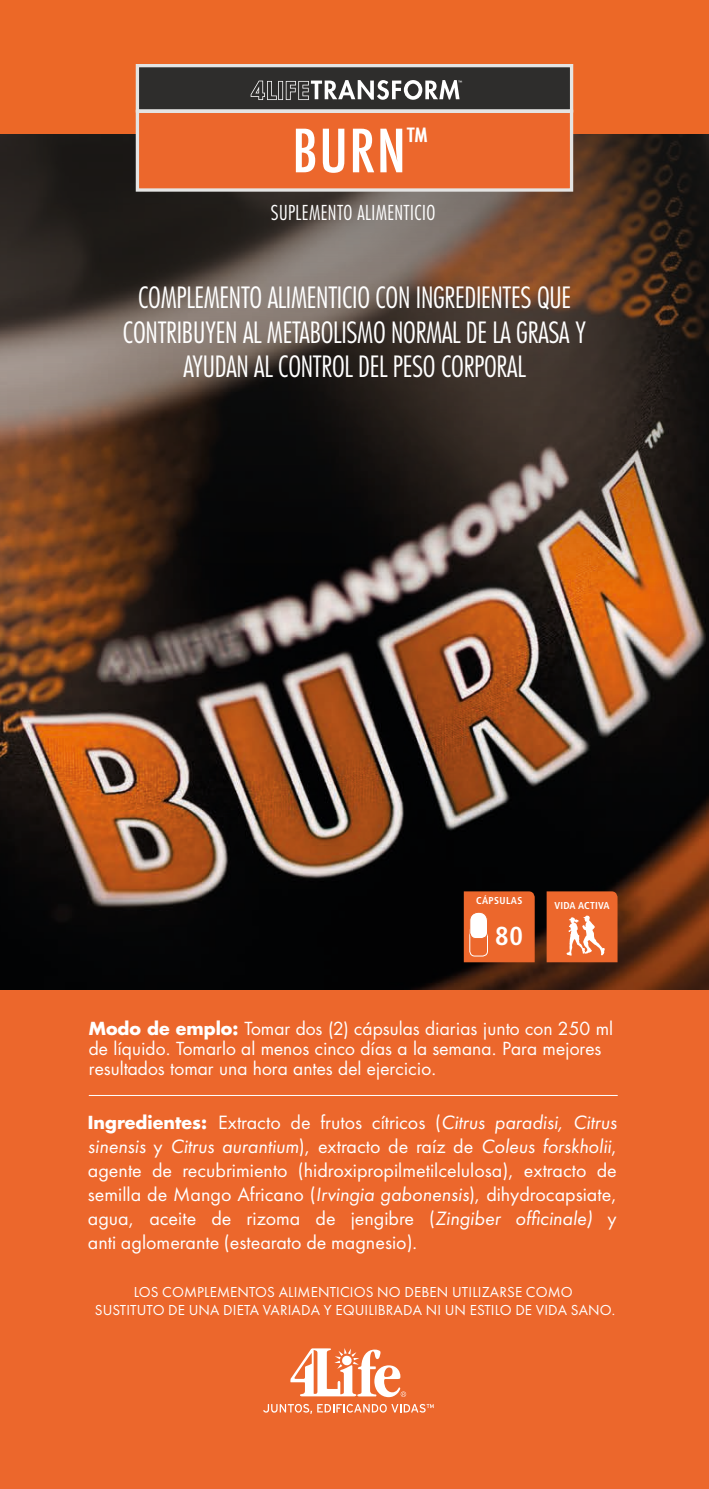
<style>
.page{position:relative;width:709px;height:1489px;background:#fff}
.page>*{position:absolute;margin:0;border:0;box-sizing:border-box;transform-origin:0 0}
.t1{font:500 condensed 57.75px "Futura";color:#fff;scale:1.08 1}
.t2{font:300 condensed 28.5px/34.2px "Futura Std";letter-spacing:-.01em;color:#fff;text-align:center}
.t3{font:700 condensed 26px "Frutiger LT Std";color:#fff}
.t4{font:20px/24px "Futura PT";color:#fff;text-align:justify}
.t5{font:300 condensed 20px "Futura Std";letter-spacing:.02em;color:#fff}
.t6{font:17.5px/20px "Futura Std";color:#fff}
.t7{font:15px/18px "Futura PT";letter-spacing:.01em;color:#fff;text-align:center}
.t8{font:700 condensed 10px "Frutiger LT Std";letter-spacing:.02em;color:#fff}
.t9{font:700 condensed 10px "Frutiger LT Std";letter-spacing:.04em;color:#fff}
.t10{font:6.5px "Myriad Pro";color:#fff}
.s1{font-weight:700}
.s2{font-family:"Futura Std";font-weight:700;font-size:17.5px}
.s3{font-style:italic}
</style>
<div class="page">
<img style="left:0;top:777px;width:709px;height:213px">
<img style="left:0;top:134px;width:709px;height:643px">
<div style="left:0;top:0;width:709px;height:134px;background:#ec6827"></div>
<div style="left:0;top:990px;width:709px;height:498px;background:#ec672c"></div>
<div style="left:136px;top:64px;width:437px;height:49px;background:#2e2d2c;border:3px solid #e4e4e3"></div>
<div style="left:136px;top:110px;width:437px;height:82px;background:#ec672c;border:3px solid #e4e4e3"></div>
<svg style="left:251px;top:80px;width:208px;height:20px"></svg>
<svg style="left:290px;top:1348px;width:116px;height:48px"></svg>
<svg style="left:379px;top:1403px;width:8px;height:9px"></svg>
<svg style="left:263px;top:1403px;width:122px;height:10px"></svg>
<svg style="left:391px;top:1404px;width:42px;height:8px"></svg>
<svg style="left:464px;top:891px;width:70px;height:71px;background:#ec733e"></svg>
<svg style="left:546px;top:891px;width:71px;height:71px;background:#ea7542"></svg>
<hr style="left:89px;top:1094px;width:528px;height:1px;background:#fff">
<h1 class="t1" style="left:292px;top:114px;width:127px">BURN<sup>™</sup></h1>
<p class="t5" style="left:271px;top:201px;width:166px">SUPLEMENTO ALIMENTICIO</p>
<p class="t10" style="left:458px;top:79px;width:5px">™</p>
<h2 class="t2" style="left:123px;top:281px;width:465px">COMPLEMENTO ALIMENTICIO CON INGREDIENTES QUE<br>CONTRIBUYEN AL METABOLISMO NORMAL DE LA GRASA Y<br>AYUDAN AL CONTROL DEL PESO CORPORAL</h2>
<p class="t9" style="left:476px;top:894px;width:48px">CÁPSULAS</p>
<h3 class="t3" style="left:495px;top:920px;width:30px">80</h3>
<p class="t8" style="left:554px;top:899px;width:56px">VIDA ACTIVA</p>
<p class="t6" style="left:89px;top:1018px;width:526px"><span class="s1">Modo de emplo:</span> Tomar dos (2) cápsulas diarias junto con 250 ml de líquido. Tomarlo al menos cinco días a la semana. Para mejores resultados tomar una hora antes del ejercicio.</p>
<p class="t4" style="left:88px;top:1109px;width:530px"><span class="s2">Ingredientes:</span> Extracto de frutos cítricos (<span class="s3">Citrus paradisi, Citrus sinensis</span> y <span class="s3">Citrus aurantium</span>), extracto de raíz de <span class="s3">Coleus forskholii</span>, agente de recubrimiento (hidroxipropilmetilcelulosa), extracto de semilla de Mango Africano (<span class="s3">Irvingia gabonensis</span>), dihydrocapsiate, agua, aceite de rizoma de jengibre (<span class="s3">Zingiber officinale)</span> y anti aglomerante (estearato de magnesio).</p>
<p class="t7" style="left:95px;top:1282px;width:522px">LOS COMPLEMENTOS ALIMENTICIOS NO DEBEN UTILIZARSE COMO<br>SUSTITUTO DE UNA DIETA VARIADA Y EQUILIBRADA NI UN ESTILO DE VIDA SANO.</p>
</div>
